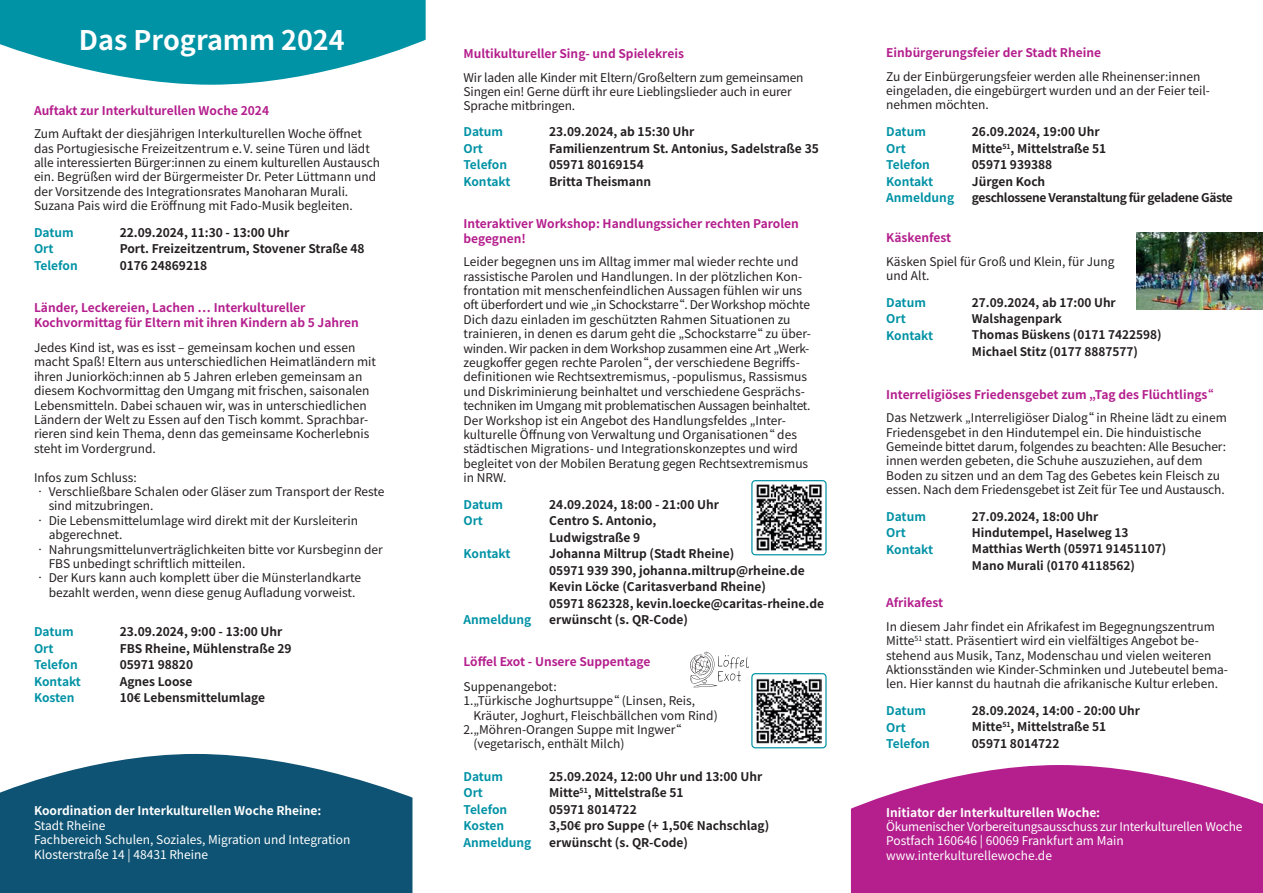
<style>
.page{position:relative;width:1263px;height:893px;background:#fff}
.page>*{position:absolute;margin:0;border:0;box-sizing:border-box;transform-origin:0 0}
.t1{font:700 27px "Noto Sans SC";color:#fff}
.t2{font:12px/14.4px "Noto Sans SC";color:#231f20}
.t3{font:700 12px/16.5px "Noto Sans SC";color:#231f20}
.t4{font:700 12px/14.4px "Noto Sans SC";color:#b41e8d}
.t5{font:700 12px/16.5px "Noto Sans SC";color:#0092a5}
.t6{font:12px/14.4px "Noto Sans SC";letter-spacing:-.02em;color:#fff}
.t7{font:700 12px/16.5px "Noto Sans SC";letter-spacing:-.025em;color:#231f20}
.t8{font:12px/14.4px "Noto Sans SC";color:#fff}
.t9{font:700 12px "Noto Sans SC";color:#fff}
.t10{font:700 11.85px/16.4px "Noto Sans SC";color:#231f20}
</style>
<div class="page">
<img style="left:757px;top:678px;width:64px;height:65px">
<div style="left:751px;top:673px;width:76px;height:75px;border:1px solid #0092a5;border-radius:3px"></div>
<img style="left:752px;top:482px;width:74px;height:73px">
<div style="left:751px;top:480px;width:76px;height:75px;border:1px solid #0092a5;border-radius:3px"></div>
<svg style="left:0;top:0;width:426px;height:85px"></svg>
<svg style="left:851px;top:765px;width:412px;height:128px;background:#bc3799"></svg>
<svg style="left:0;top:754px;width:412px;height:139px;background:#266481"></svg>
<svg style="left:690px;top:652px;width:59px;height:35px"></svg>
<img style="left:1136px;top:233px;width:127px;height:76px">
<h1 class="t1" style="left:79px;top:25px;width:267px">Das Programm 2024</h1>
<p class="t4" style="left:34px;top:103px;width:237px">Auftakt zur Interkulturellen Woche 2024</p>
<p class="t2" style="left:34px;top:127px;width:348px">Zum Auftakt der diesjährigen Interkulturellen Woche öffnet das Portugiesische Freizeitzentrum e.V. seine Türen und lädt alle interessierten Bürger:innen zu einem kulturellen Austausch ein. Begrüßen wird der Bürgermeister Dr. Peter Lüttmann und der Vorsitzende des Integrationsrates Manoharan Murali.<br>Suzana Pais wird die Eröffnung mit Fado-Musik begleiten.</p>
<p class="t5" style="left:34px;top:224px;width:45px">Datum<br>Ort<br>Telefon</p>
<p class="t3" style="left:120px;top:224px;width:246px">22.09.2024, 11:30 - 13:00 Uhr<br>Port. Freizeitzentrum, Stovener Straße 48<br>0176 24869218</p>
<p class="t4" style="left:34px;top:301px;width:326px">Länder, Leckereien, Lachen … Interkultureller<br>Kochvormittag für Eltern mit ihren Kindern ab 5 Jahren</p>
<p class="t2" style="left:34px;top:341px;width:343px">Jedes Kind ist, was es isst – gemeinsam kochen und essen macht Spaß! Eltern aus unterschiedlichen Heimatländern mit ihren Juniorköch:innen ab 5 Jahren erleben gemeinsam an diesem Kochvormittag den Umgang mit frischen, saisonalen Lebensmitteln. Dabei schauen wir, was in unterschiedlichen Ländern der Welt zu Essen auf den Tisch kommt. Sprachbar&shy;rieren sind kein Thema, denn das gemeinsame Kocherlebnis steht im Vordergrund.</p>
<p class="t2" style="left:34px;top:470px;width:104px">Infos zum Schluss:</p>
<p class="t2" style="left:49px;top:485px;width:337px;text-indent:-15px">• Verschließbare Schalen oder Gläser zum Transport der Reste sind mitzubringen.</p>
<p class="t2" style="left:49px;top:513px;width:311px;text-indent:-15px">• Die Lebensmittelumlage wird direkt mit der Kursleiterin abgerechnet.</p>
<p class="t2" style="left:49px;top:542px;width:336px;text-indent:-15px">• Nahrungsmittelunverträglichkeiten bitte vor Kursbeginn der<br>FBS unbedingt schriftlich mitteilen.</p>
<p class="t2" style="left:49px;top:571px;width:314px;text-indent:-15px">• Der Kurs kann auch komplett über die Münsterlandkarte bezahlt werden, wenn diese genug Aufladung vorweist.</p>
<p class="t5" style="left:34px;top:624px;width:48px">Datum<br>Ort<br>Telefon<br>Kontakt<br>Kosten</p>
<p class="t3" style="left:120px;top:624px;width:173px">23.09.2024, 9:00 - 13:00 Uhr<br>FBS Rheine, Mühlenstraße 29<br>05971 98820<br>Agnes Loose<br>10€ Lebensmittelumlage</p>
<p class="t9" style="left:34px;top:804px;width:289px">Koordination der Interkulturellen Woche Rheine:</p>
<p class="t8" style="left:34px;top:818px;width:318px">Stadt Rheine<br>Fachbereich Schulen, Soziales, Migration und Integration<br>Klosterstraße 14 | 48431 Rheine</p>
<p class="t4" style="left:463px;top:47px;width:222px">Multikultureller Sing- und Spielekreis</p>
<p class="t2" style="left:463px;top:70px;width:342px">Wir laden alle Kinder mit Eltern/Großeltern zum gemeinsamen<br>Singen ein! Gerne dürft ihr eure Lieblingslieder auch in eurer<br>Sprache mitbringen.</p>
<p class="t5" style="left:463px;top:124px;width:48px">Datum<br>Ort<br>Telefon<br>Kontakt</p>
<p class="t3" style="left:549px;top:124px;width:271px">23.09.2024, ab 15:30 Uhr<br>Familienzentrum St. Antonius, Sadelstraße 35<br>05971 80169154<br>Britta Theismann</p>
<p class="t4" style="left:463px;top:217px;width:337px">Interaktiver Workshop: Handlungssicher rechten Parolen begegnen!</p>
<p class="t2" style="left:463px;top:255px;width:349px">Leider begegnen uns im Alltag immer mal wieder rechte und rassistische Parolen und Handlungen. In der plötzlichen Kon&shy;frontation mit menschenfeindlichen Aussagen fühlen wir uns oft überfordert und wie „in Schockstarre“. Der Workshop möchte Dich dazu einladen im geschützten Rahmen Situationen zu trainieren, in denen es darum geht die „Schockstarre“ zu über&shy;winden. Wir packen in dem Workshop zusammen eine Art „Werk&shy;zeugkoffer gegen rechte Parolen“, der verschiedene Begriffs&shy;definitionen wie Rechtsextremismus, -populismus, Rassismus und Diskriminierung beinhaltet und verschiedene Gesprächs&shy;techniken im Umgang mit problematischen Aussagen beinhaltet.<br>Der Workshop ist ein Angebot des Handlungsfeldes „Inter&shy;kulturelle Öffnung von Verwaltung und Organisationen“ des städtischen Migrations- und Integrationskonzeptes und wird begleitet von der Mobilen Beratung gegen Rechtsextremismus in NRW.</p>
<p class="t5" style="left:463px;top:496px;width:41px">Datum<br>Ort</p>
<p class="t5" style="left:463px;top:546px;width:48px">Kontakt</p>
<p class="t5" style="left:463px;top:612px;width:69px">Anmeldung</p>
<p class="t3" style="left:549px;top:496px;width:276px">24.09.2024, 18:00 - 21:00 Uhr<br>Centro S. Antonio,<br>Ludwigstraße 9<br>Johanna Miltrup (Stadt Rheine)<br>05971 939 390, johanna.miltrup@rheine.de<br>Kevin Löcke (Caritasverband Rheine)<br>05971 862328, kevin.loecke@caritas-rheine.de erwünscht (s. QR-Code)</p>
<p class="t4" style="left:463px;top:654px;width:188px">Löffel Exot - Unsere Suppentage</p>
<p class="t2" style="left:463px;top:679px;width:95px">Suppenangebot:</p>
<p class="t2" style="left:463px;top:694px;width:233px">1.„Türkische Joghurtsuppe“ (Linsen, Reis,</p>
<p class="t2" style="left:473px;top:708px;width:246px">Kräuter, Joghurt, Fleischbällchen vom Rind)</p>
<p class="t2" style="left:463px;top:723px;width:220px">2.„Möhren-Orangen Suppe mit Ingwer“</p>
<p class="t2" style="left:473px;top:737px;width:152px">(vegetarisch, enthält Milch)</p>
<p class="t5" style="left:463px;top:768px;width:69px">Datum<br>Ort<br>Telefon<br>Kosten<br>Anmeldung</p>
<p class="t3" style="left:549px;top:768px;width:222px">25.09.2024, 12:00 Uhr und 13:00 Uhr<br>Mitte<sup>51</sup>, Mittelstraße 51<br>05971 8014722<br>3,50€ pro Suppe (+ 1,50€ Nachschlag) erwünscht (s. QR-Code)</p>
<p class="t4" style="left:886px;top:46px;width:216px">Einbürgerungsfeier der Stadt Rheine</p>
<p class="t2" style="left:886px;top:69px;width:325px">Zu der Einbürgerungsfeier werden alle Rheinenser:innen eingeladen, die eingebürgert wurden und an der Feier teil&shy;nehmen möchten.</p>
<p class="t5" style="left:886px;top:124px;width:69px">Datum<br>Ort<br>Telefon<br>Kontakt<br>Anmeldung</p>
<p class="t7" style="left:972px;top:124px;width:262px">26.09.2024, 19:00 Uhr<br>Mitte<sup>51</sup>, Mittelstraße 51<br>05971 939388<br>Jürgen Koch<br>geschlossene Veranstaltung für geladene Gäste</p>
<p class="t4" style="left:886px;top:231px;width:66px">Käskenfest</p>
<p class="t2" style="left:886px;top:254px;width:230px">Käsken Spiel für Groß und Klein, für Jung und Alt.</p>
<p class="t5" style="left:886px;top:294px;width:48px">Datum<br>Ort<br>Kontakt</p>
<p class="t10" style="left:972px;top:294px;width:191px">27.09.2024, ab 17:00 Uhr<br>Walshagenpark<br>Thomas Büskens (0171 7422598)<br>Michael Stitz (0177 8887577)</p>
<p class="t4" style="left:886px;top:387px;width:329px">Interreligiöses Friedensgebet zum „Tag des Flüchtlings“</p>
<p class="t2" style="left:886px;top:411px;width:342px">Das Netzwerk „Interreligiöser Dialog“ in Rheine lädt zu einem Friedensgebet in den Hindutempel ein. Die hinduistische Gemeinde bittet darum, folgendes zu beachten: Alle Besucher: innen werden gebeten, die Schuhe auszuziehen, auf dem Boden zu sitzen und an dem Tag des Gebetes kein Fleisch zu essen. Nach dem Friedensgebet ist Zeit für Tee und Austausch.</p>
<p class="t5" style="left:886px;top:508px;width:48px">Datum<br>Ort<br>Kontakt</p>
<p class="t10" style="left:972px;top:508px;width:196px">27.09.2024, 18:00 Uhr<br>Hindutempel, Haselweg 13<br>Matthias Werth (05971 91451107)<br>Mano Murali (0170 4118562)</p>
<p class="t4" style="left:886px;top:596px;width:59px">Afrikafest</p>
<p class="t2" style="left:886px;top:619px;width:343px">In diesem Jahr findet ein Afrikafest im Begegnungszentrum Mitte<sup>51</sup> statt. Präsentiert wird ein vielfältiges Angebot be&shy;stehend aus Musik, Tanz, Modenschau und vielen weiteren Aktionsständen wie Kinder-Schminken und Jutebeutel bema&shy;len. Hier kannst du hautnah die afrikanische Kultur erleben.</p>
<p class="t5" style="left:886px;top:703px;width:45px">Datum<br>Ort<br>Telefon</p>
<p class="t10" style="left:972px;top:703px;width:170px">28.09.2024, 14:00 - 20:00 Uhr</p>
<p class="t3" style="left:972px;top:719px;width:136px">Mitte<sup>51</sup>, Mittelstraße 51<br>05971 8014722</p>
<p class="t9" style="left:886px;top:805px;width:215px">Initiator der Interkulturellen Woche:</p>
<p class="t6" style="left:886px;top:820px;width:358px">Ökumenischer Vorbereitungsausschuss zur Interkulturellen Woche<br>Postfach 160646 | 60069 Frankfurt am Main www.interkulturellewoche.de</p>
</div>
